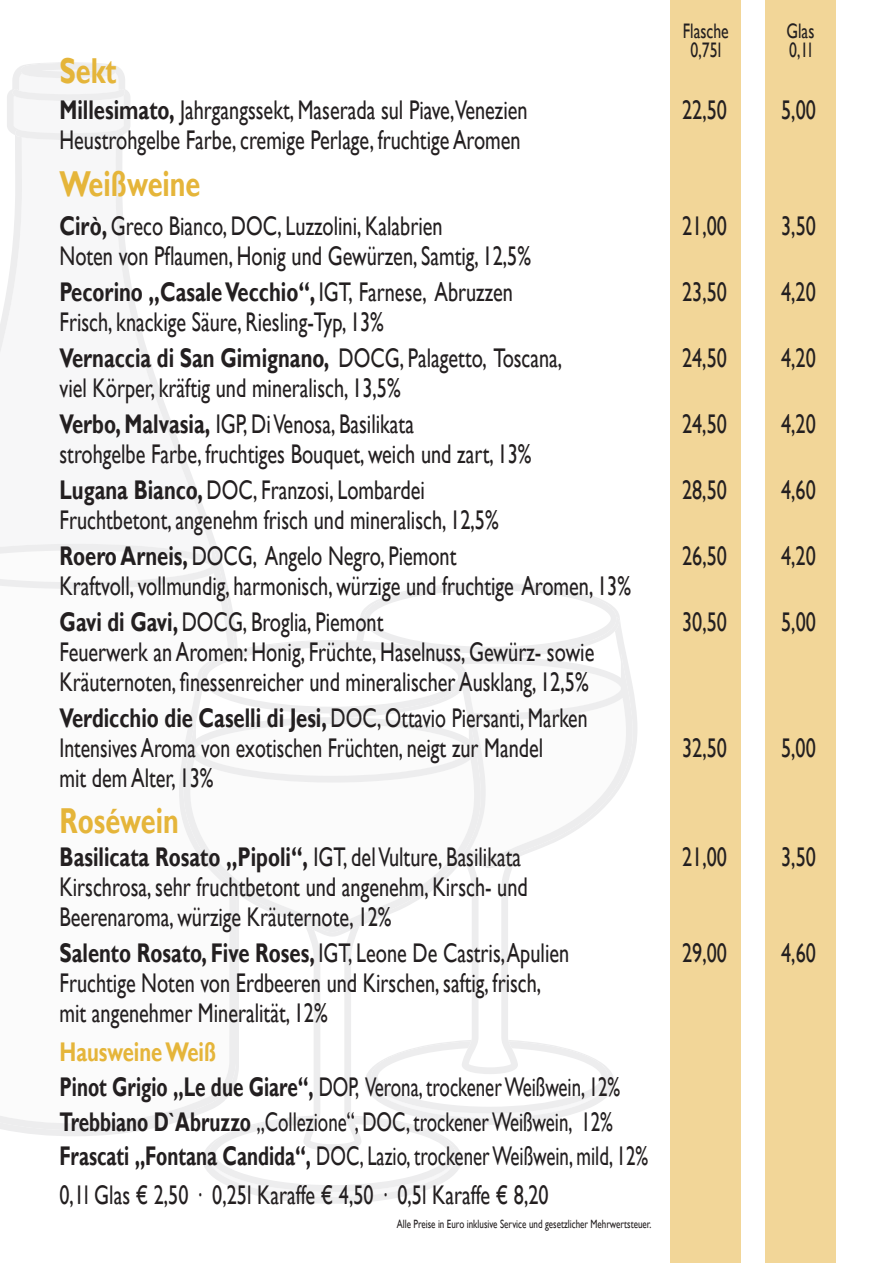
<style>
.page{position:relative;width:893px;height:1263px;background:#fff}
.page>*{position:absolute;margin:0;border:0;box-sizing:border-box;transform-origin:0 0}
.t1{font:700 36px "Gill Sans";color:#e5b53a;scale:.75 1}
.t2{font:27px/36px "Gill Sans";color:#231f20;scale:.75 1}
.t3{font:27px/34.5px "Gill Sans";color:#231f20;scale:.7 1}
.t4{font:700 27px "Gill Sans";color:#231f20;scale:.75 1}
.t5{font:21px/19.5px "Gill Sans";color:#231f20;text-align:center;scale:.75 1}
.t6{font:12px "Gill Sans";color:#231f20;scale:.75 1}
.s1{font-weight:700}
.s2{font-weight:400}
.s3{font-weight:700;color:#e5b53a}
</style>
<div class="page">
<svg style="left:0;top:62px;width:215px;height:480px"></svg>
<svg style="left:0;top:544px;width:633px;height:660px"></svg>
<svg style="left:21px;top:63px;width:95px;height:15px"></svg>
<svg style="left:13px;top:89px;width:112px;height:51px"></svg>
<div style="left:671px;top:0;width:70px;height:1263px;background:#f2d698"></div>
<div style="left:765px;top:0;width:71px;height:1263px;background:#f2d698"></div>
<p class="t5" style="left:683px;top:21px;width:63px">Flasche<br>0,75l</p>
<p class="t5" style="left:786px;top:21px;width:39px;text-align:left">Glas<br>0,1l</p>
<h1 class="t1" style="left:60px;top:50px;width:78px">Sekt</h1>
<p class="t2" style="left:60px;top:93px;width:626px"><span class="s1">Millesimato,</span> Jahrgangssekt, Maserada sul Piave,Venezien</p>
<p class="t2" style="left:682px;top:93px;width:61px">22,50</p>
<p class="t2" style="left:781px;top:93px;width:48px">5,00</p>
<p class="t2" style="left:60px;top:123px;width:616px">Heustrohgelbe Farbe, cremige Perlage, fruchtige Aromen</p>
<h1 class="t1" style="left:60px;top:162px;width:190px">Weißweine</h1>
<p class="t2" style="left:60px;top:208px;width:512px"><span class="s1">Cirò,</span> Greco Bianco, DOC, Luzzolini, Kalabrien</p>
<p class="t2" style="left:682px;top:208px;width:61px">21,00</p>
<p class="t2" style="left:781px;top:208px;width:48px">3,50</p>
<p class="t2" style="left:60px;top:238px;width:630px">Noten von Pflaumen, Honig und Gewürzen, Samtig, 12,5%<br><span class="s1">Pecorino „Casale Vecchio“,</span> IGT, Farnese, Abruzzen</p>
<p class="t2" style="left:682px;top:274px;width:61px">23,50</p>
<p class="t2" style="left:781px;top:274px;width:48px">4,20</p>
<p class="t2" style="left:60px;top:304px;width:672px">Frisch, knackige Säure, Riesling-Typ, 13%<br><span class="s1">Vernaccia di San Gimignano,</span> DOCG, Palagetto, Toscana,</p>
<p class="t2" style="left:59px;top:370px;width:474px">viel Körper, kräftig und mineralisch, 13,5%<br><span class="s1">Verbo, Malvasia,</span> IGP, Di Venosa, Basilikata</p>
<p class="t2" style="left:59px;top:436px;width:631px">strohgelbe Farbe, fruchtiges Bouquet, weich und zart, 13%<br><span class="s1">Lugana Bianco,</span> DOC, Franzosi, Lombardei</p>
<p class="t2" style="left:59px;top:502px;width:587px">Fruchtbetont, angenehm frisch und mineralisch, 12,5%<br><span class="s1">Roero Arneis,</span> DOCG, Angelo Negro, Piemont</p>
<p class="t2" style="left:60px;top:568px;width:763px">Kraftvoll, vollmundig, harmonisch, würzige und fruchtige Aromen, 13%<br><span class="s1">Gavi di Gavi,</span> DOCG, Broglia, Piemont</p>
<p class="t2" style="left:60px;top:637px;width:715px;line-height:30px">Feuerwerk an Aromen: Honig, Früchte, Haselnuss, Gewürz- sowie<br>Kräuternoten, finessenreicher und mineralischer Ausklang, 12,5%</p>
<p class="t2" style="left:60px;top:703px;width:706px;line-height:30px"><span class="s1">Verdicchio die Caselli di Jesi,</span> DOC, Ottavio Piersanti, Marken<br>Intensives Aroma von exotischen Früchten, neigt zur Mandel</p>
<p class="t2" style="left:682px;top:340px;width:61px">24,50</p>
<p class="t2" style="left:781px;top:340px;width:48px">4,20</p>
<p class="t2" style="left:682px;top:406px;width:61px">24,50</p>
<p class="t2" style="left:781px;top:406px;width:48px">4,20</p>
<p class="t2" style="left:682px;top:472px;width:61px">28,50</p>
<p class="t2" style="left:781px;top:472px;width:48px">4,60</p>
<p class="t2" style="left:682px;top:538px;width:61px">26,50</p>
<p class="t2" style="left:781px;top:538px;width:48px">4,20</p>
<p class="t2" style="left:682px;top:604px;width:61px">30,50</p>
<p class="t2" style="left:781px;top:604px;width:48px">5,00</p>
<p class="t2" style="left:682px;top:730px;width:61px">32,50</p>
<p class="t2" style="left:781px;top:730px;width:48px">5,00</p>
<p class="t2" style="left:60px;top:760px;width:207px">mit dem Alter, 13%</p>
<h1 class="t1" style="left:60px;top:800px;width:160px">Roséwein</h1>
<p class="t4" style="left:60px;top:841px;width:617px">Basilicata Rosato „Pipoli“, <span class="s2">IGT, del Vulture, Basilikata</span></p>
<p class="t2" style="left:682px;top:840px;width:61px">21,00</p>
<p class="t2" style="left:781px;top:840px;width:48px">3,50</p>
<p class="t2" style="left:60px;top:873px;width:626px;line-height:30px">Kirschrosa, sehr fruchtbetont und angenehm, Kirsch- und<br>Beerenaroma, würzige Kräuternote, 12%</p>
<p class="t2" style="left:60px;top:936px;width:681px"><span class="s1">Salento Rosato, Five Roses,</span> IGT, Leone De Castris, Apulien</p>
<p class="t2" style="left:682px;top:936px;width:61px">29,00</p>
<p class="t2" style="left:781px;top:936px;width:48px">4,60</p>
<p class="t2" style="left:60px;top:969px;width:644px;line-height:30px">Fruchtige Noten von Erdbeeren und Kirschen, saftig, frisch, mit angenehmer Mineralität, 12%</p>
<p class="t3" style="left:60px;top:1036px;width:842px"><span class="s3">Hausweine Weiß<br></span><span class="s1">Pinot Grigio „Le due Giare“,</span> DOP, Verona, trockener Weißwein, 12% <span class="s1">Trebbiano D`Abruzzo</span> „Collezione“, DOC, trockener Weißwein, 12% <span class="s1">Frascati „Fontana Candida“,</span> DOC, Lazio, trockener Weißwein, mild, 12%</p>
<p class="t2" style="left:60px;top:1177px;width:654px">0,1l Glas € 2,50 · 0,25l Karaffe € 4,50 · 0,5l Karaffe € 8,20</p>
<p class="t6" style="left:397px;top:1217px;width:341px">Alle Preise in Euro inklusive Service und gesetzlicher Mehrwertsteuer.</p>
</div>
